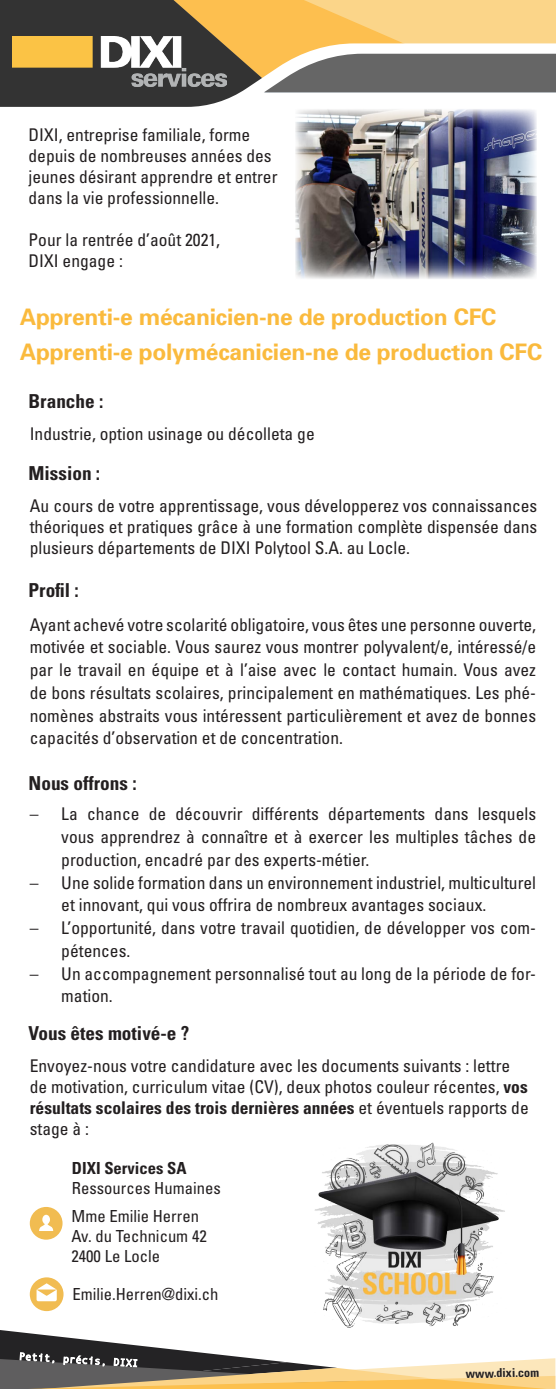
<style>
.page{position:relative;width:556px;height:1389px;background:#fff}
.page>*{position:absolute;margin:0;border:0;box-sizing:border-box;transform-origin:0 0}
.t1{font:700 22.75px/35px "Univers";letter-spacing:-.01em;color:#faba3d}
.t2{font:700 condensed 19.25px "Univers";color:#231f20}
.t3{font:condensed 17.5px/22.8px "Univers";color:#231f20}
.t4{font:condensed 16.62px/19.9px "Univers";color:#231f20}
.t5{font:700 condensed 16.62px "Univers";color:#231f20}
.t6{font:700 condensed 12.25px "Univers";color:#231f20}
.t7{font:10.33px "Andale Mono";color:#fff}
.s1{font-weight:700}
</style>
<div class="page">
<div style="left:421px;top:0;width:135px;height:43px;background:#fbd589"></div>
<svg style="left:0;top:0;width:421px;height:43px"></svg>
<svg style="left:0;top:43px;width:556px;height:64px"></svg>
<svg style="left:0;top:1330px;width:555px;height:59px"></svg>
<img style="left:13px;top:37px;width:214px;height:49px">
<svg style="left:30px;top:1277px;width:33px;height:34px"></svg>
<img style="left:315px;top:1142px;width:190px;height:186px">
<img style="left:295px;top:109px;width:241px;height:170px">
<svg style="left:30px;top:1207px;width:33px;height:33px"></svg>
<p class="t3" style="left:29px;top:124px;width:250px;line-height:21px">DIXI, entreprise familiale, forme depuis de nombreuses années des jeunes désirant apprendre et entrer dans la vie professionnelle.</p>
<p class="t3" style="left:29px;top:229px;width:193px;line-height:21px">Pour la rentrée d’août 2021,<br>DIXI engage :</p>
<h1 class="t1" style="left:20px;top:299px;width:523px">Apprenti-e mécanicien-ne de production CFC<br>Apprenti-e polymécanicien-ne de production CFC</h1>
<p class="t2" style="left:29px;top:389px;width:76px">Branche :</p>
<p class="t3" style="left:30px;top:422px;width:286px">Industrie, option usinage ou décolleta ge</p>
<p class="t2" style="left:29px;top:461px;width:73px">Mission :</p>
<p class="t3" style="left:30px;top:494px;width:509px;line-height:21px;text-align:justify">Au cours de votre apprentissage, vous développerez vos connaissances théoriques et pratiques grâce à une formation complète dispensée dans plusieurs départements de DIXI Polytool S.A. au Locle.</p>
<p class="t2" style="left:29px;top:578px;width:52px">Profil :</p>
<p class="t3" style="left:30px;top:613px;width:508px;text-align:justify">Ayant achevé votre scolarité obligatoire, vous êtes une personne ouverte, motivée et sociable. Vous saurez vous montrer polyvalent/e, intéressé/e par le travail en équipe et à l’aise avec le contact humain. Vous avez de bons résultats scolaires, principalement en mathématiques. Les phé&shy;nomènes abstraits vous intéressent particulièrement et avez de bonnes capacités d’observation et de concentration.</p>
<p class="t2" style="left:29px;top:771px;width:109px">Nous offrons :</p>
<p class="t3" style="left:61px;top:802px;width:476px;text-align:justify;text-indent:-31px">– La chance de découvrir différents départements dans lesquels vous apprendrez à connaître et à exercer les multiples tâches de production, encadré par des experts-métier.</p>
<p class="t3" style="left:61px;top:871px;width:476px;text-indent:-32px">– Une solide formation dans un environnement industriel, multiculturel et innovant, qui vous offrira de nombreux avantages sociaux.</p>
<p class="t3" style="left:61px;top:916px;width:476px;text-indent:-32px">– L’opportunité, dans votre travail quotidien, de développer vos com&shy;pétences.</p>
<p class="t3" style="left:61px;top:962px;width:476px;text-indent:-32px">– Un accompagnement personnalisé tout au long de la période de for&shy;mation.</p>
<p class="t2" style="left:29px;top:1021px;width:162px">Vous êtes motivé-e ?</p>
<p class="t3" style="left:30px;top:1055px;width:500px;line-height:21px">Envoyez-nous votre candidature avec les documents suivants : lettre de motivation, curriculum vitae (CV), deux photos couleur récentes, <span class="s1">vos résultats scolaires des trois dernières années</span> et éventuels rapports de stage à :</p>
<p class="t5" style="left:72px;top:1158px;width:116px">DIXI Services SA</p>
<p class="t4" style="left:72px;top:1178px;width:150px">Ressources Humaines</p>
<p class="t4" style="left:71px;top:1205px;width:137px">Mme Emilie Herren<br>Av. du Technicum 42<br>2400 Le Locle</p>
<p class="t4" style="left:72px;top:1283px;width:148px">Emilie.Herren@dixi.ch</p>
<p class="t7" style="left:19px;top:1350px;width:121px;rotate:3deg">Petit, précis, DIXI</p>
<p class="t6" style="left:465px;top:1366px;width:75px;rotate:-1deg">www.dixi.com</p>
</div>
